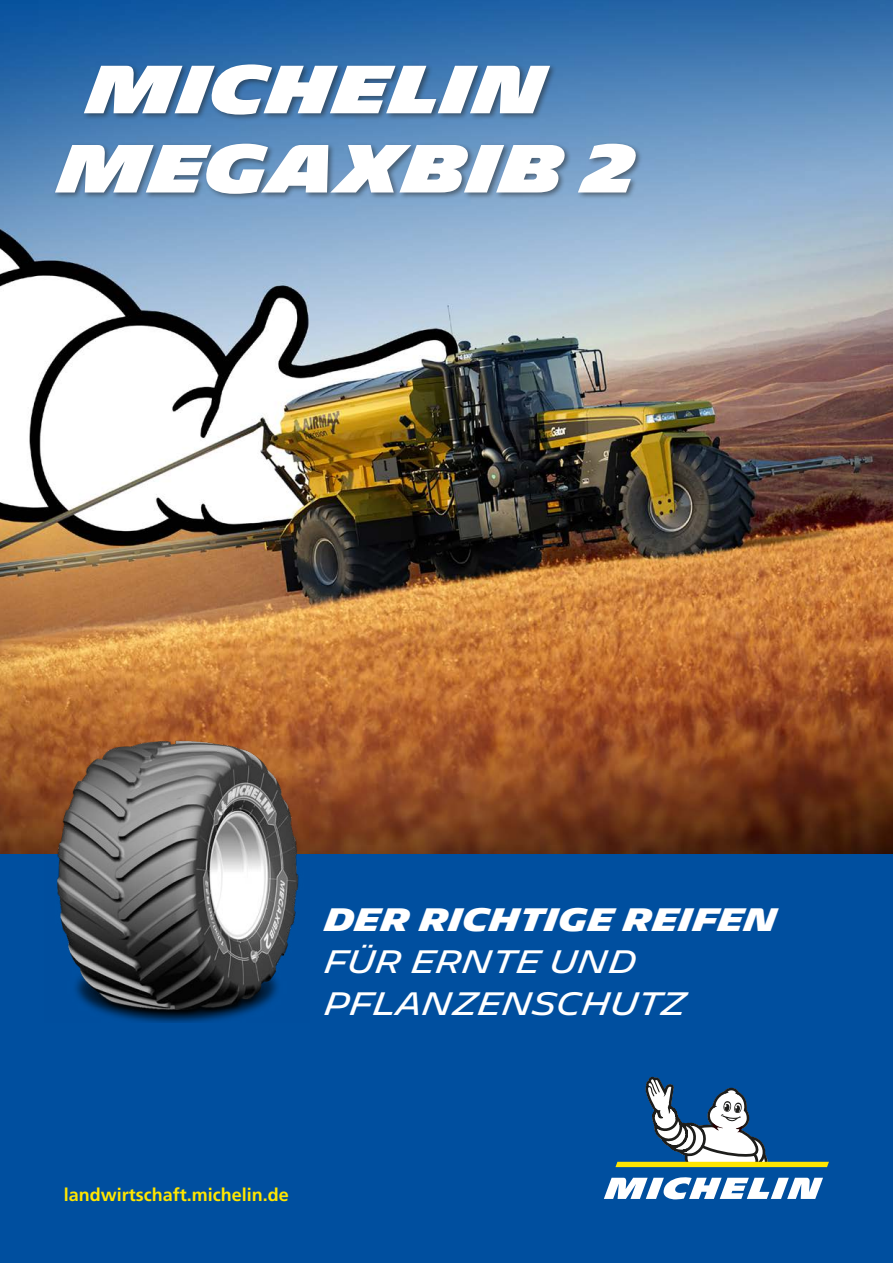
<style>
.page{position:relative;width:893px;height:1263px;background:#fff}
.page>*{position:absolute;margin:0;border:0;box-sizing:border-box;transform-origin:0 0}
.t1{font:900 66px/79.2px "Michelin";color:#fff}
.t2{font:31.5px/42px "Michelin";color:#fff}
.t3{font:700 31.5px "Michelin";color:#fff}
.t4{font:700 18px "Frutiger";color:#ffe600}
</style>
<div class="page">
<img style="left:0;top:0;width:893px;height:855px">
<div style="left:0;top:855px;width:893px;height:408px;background:#004f9f"></div>
<div style="left:52px;top:62px;width:591px;height:139px;background:#1d1d1b;opacity:.5"></div>
<img style="left:45px;top:740px;width:265px;height:282px">
<svg style="left:604px;top:1177px;width:219px;height:22px"></svg>
<svg style="left:615px;top:1077px;width:214px;height:90px"></svg>
<h1 class="t1" style="left:59px;top:51px;width:578px;text-indent:29px">MICHELIN<br>MEGAXBIB 2</h1>
<h2 class="t3" style="left:325px;top:901px;width:454px">DER RICHTIGE REIFEN</h2>
<h2 class="t2" style="left:325px;top:941px;width:363px">fÜR ERNTE UND<br>PFLANZENSCHUTZ</h2>
<p class="t4" style="left:64px;top:1184px;width:227px">landwirtschaft.michelin.de</p>
</div>
